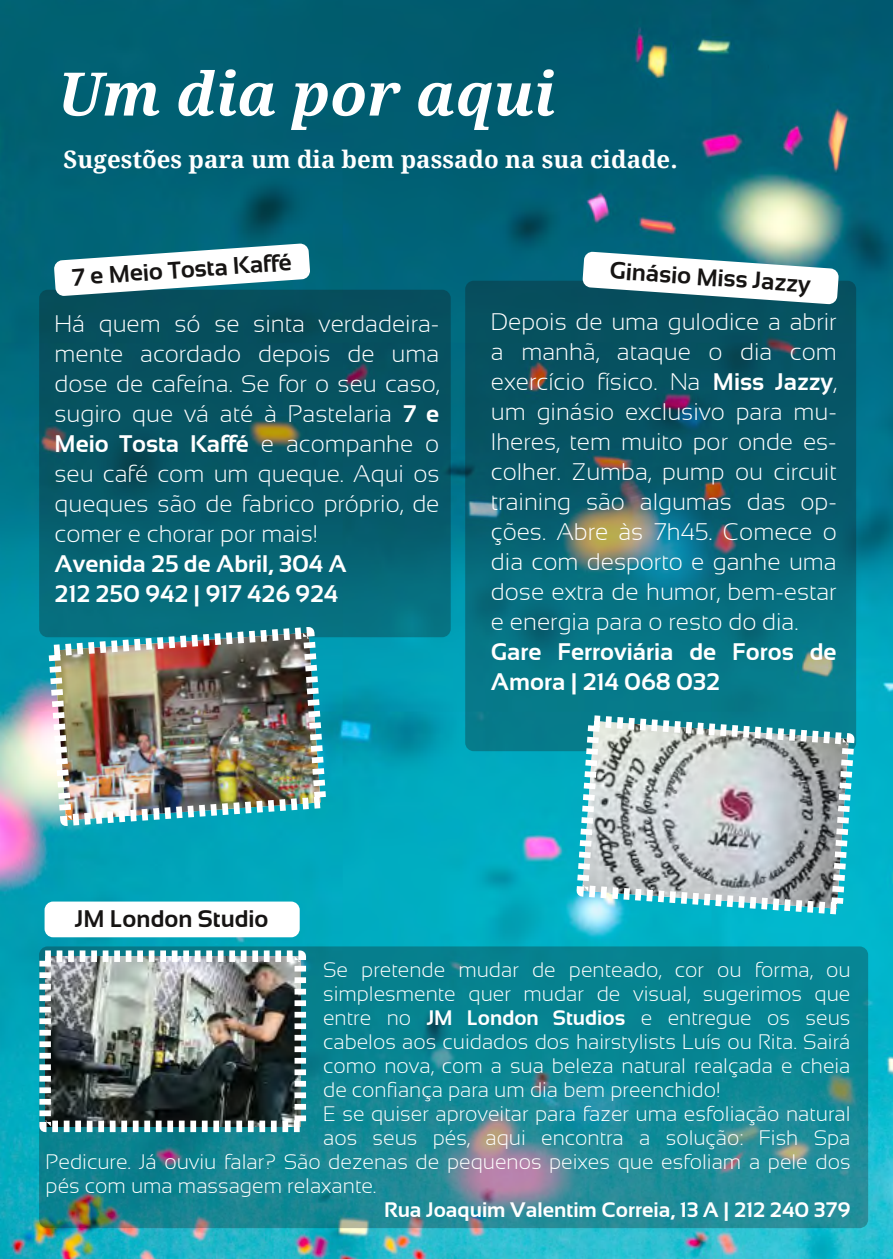
<style>
.page{position:relative;width:893px;height:1259px;background:#fff}
.page>*{position:absolute;margin:0;border:0;box-sizing:border-box;transform-origin:0 0}
.t1{font:italic 700 60px "Droid Serif";color:#fff}
.t2{font:24px/30px "Sansation Light";color:#fff;text-align:justify}
.t3{font:24px/30px "Sansation Bold";color:#fff}
.t4{font:24px "Sansation Bold";color:#161413}
.t5{font:700 24px "Droid Serif";color:#fff}
.t6{font:21px "Sansation Light";color:#fff}
.t7{font:21px "Sansation Bold";color:#fff}
.s1{font-family:"Sansation Bold"}
.s2{font-family:"Sansation Light"}
</style>
<div class="page">
<img style="left:0;top:0;width:893px;height:1259px">
<div style="left:39px;top:946px;width:829px;height:282px;background:#161413;border-radius:9px;opacity:.3"></div>
<div style="left:39px;top:290px;width:412px;height:347px;background:#161413;border-radius:9px;opacity:.3"></div>
<div style="left:465px;top:281px;width:391px;height:470px;background:#161413;border-radius:9px;opacity:.3"></div>
<img style="left:42px;top:620px;width:291px;height:212px">
<svg style="left:54px;top:243px;width:257px;height:53px"></svg>
<svg style="left:570px;top:709px;width:291px;height:212px;background:#8cb4ba"></svg>
<svg style="left:582px;top:251px;width:257px;height:54px"></svg>
<div style="left:45px;top:901px;width:255px;height:36px;background:#fff;border-radius:9px"></div>
<img style="left:52px;top:963px;width:241px;height:156px">
<div style="left:39px;top:950px;width:267px;height:182px;border:12px dashed #fff"></div>
<h1 class="t1" style="left:58px;top:60px;width:499px">Um dia por aqui</h1>
<p class="t5" style="left:64px;top:146px;width:616px">Sugestões para um dia bem passado na sua cidade.</p>
<p class="t4" style="left:71px;top:264px;width:222px;rotate:-4deg">7 e Meio Tosta Kaffé</p>
<p class="t4" style="left:611px;top:257px;width:203px;rotate:4deg">Ginásio Miss Jazzy</p>
<p class="t2" style="left:55px;top:308px;width:386px">Há quem só se sinta verdadeira‐ mente acordado depois de uma dose de cafeína. Se for o seu caso, sugiro que vá até à Pastelaria <span class="s1">7 e</span></p>
<p class="t3" style="left:55px;top:428px;width:386px">Meio Tosta Kaffé <span class="s2">e acompanhe o</span></p>
<p class="t2" style="left:55px;top:458px;width:386px">seu café com um queque. Aqui os queques são de fabrico próprio, de comer e chorar por mais!</p>
<p class="t3" style="left:55px;top:548px;width:294px">Avenida 25 de Abril, 304 A<br>212 250 942 | 917 426 924</p>
<p class="t2" style="left:491px;top:307px;width:347px">Depois de uma gulodice a abrir a manhã, ataque o dia com exercício físico. Na <span class="s1">Miss Jazzy</span>, um ginásio exclusivo para mu‐ lheres, tem muito por onde es‐ colher. Zumba, pump ou circuit training são algumas das op‐ ções. Abre às 7h45. Comece o dia com desporto e ganhe uma dose extra de humor, bem‐estar e energia para o resto do dia.</p>
<p class="t3" style="left:491px;top:637px;width:347px">Gare Ferroviária de Foros de<br>Amora | 214 068 032</p>
<p class="t4" style="left:75px;top:905px;width:195px">JM London Studio</p>
<p class="t6" style="left:323px;top:958px;width:529px">Se pretende mudar de penteado, cor ou forma, ou</p>
<p class="t6" style="left:323px;top:982px;width:529px">simplesmente quer mudar de visual, sugerimos que</p>
<p class="t6" style="left:323px;top:1006px;width:529px">entre no <span class="s1">JM London Studios</span> e entregue os seus</p>
<p class="t6" style="left:323px;top:1030px;width:529px">cabelos aos cuidados dos hairstylists Luís ou Rita. Sairá</p>
<p class="t6" style="left:323px;top:1054px;width:529px">como nova, com a sua beleza natural realçada e cheia</p>
<p class="t6" style="left:323px;top:1078px;width:399px">de confiança para um dia bem preenchido!</p>
<p class="t6" style="left:323px;top:1102px;width:529px">E se quiser aproveitar para fazer uma esfoliação natural</p>
<p class="t6" style="left:323px;top:1126px;width:529px">aos seus pés, aqui encontra a solução: Fish Spa</p>
<p class="t6" style="left:46px;top:1150px;width:806px">Pedicure. Já ouviu falar? São dezenas de pequenos peixes que esfoliam a pele dos</p>
<p class="t6" style="left:46px;top:1174px;width:332px">pés com uma massagem relaxante.</p>
<p class="t7" style="left:384px;top:1198px;width:468px">Rua Joaquim Valentim Correia, 13 A | 212 240 379</p>
</div>
